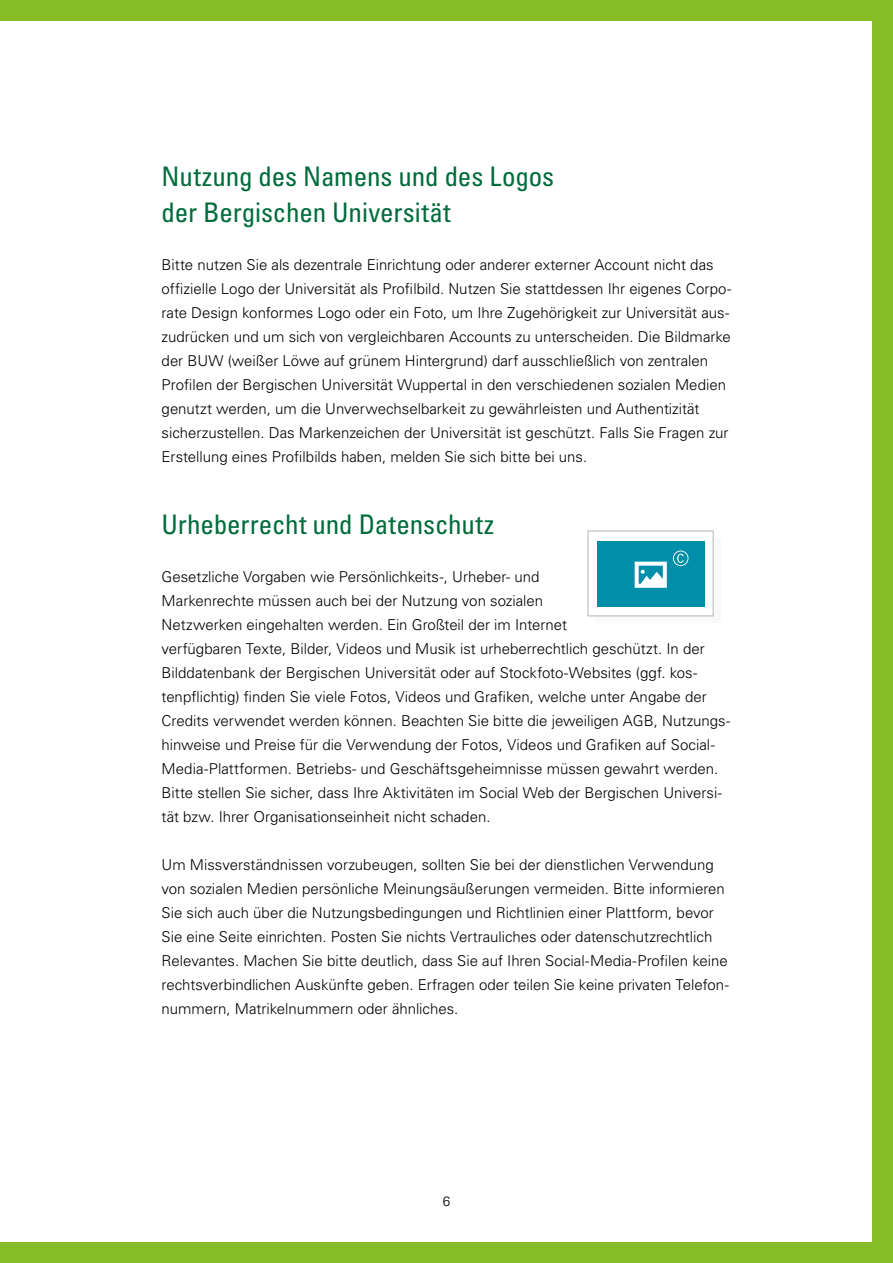
<style>
.page{position:relative;width:893px;height:1263px;background:#86bc25}
.page>*{position:absolute;margin:0;border:0;box-sizing:border-box;transform-origin:0 0}
.t1{font:condensed 27px/36px "Univers LT Pro";letter-spacing:-.005em;color:#006c3b}
.t2{font:300 15px/24px "Univers LT Pro 45";color:#000}
.t3{font:300 13.5px "Univers LT Pro 45";color:#000}
</style>
<div class="page">
<div style="left:0;top:21px;width:872px;height:1221px;background:#fff"></div>
<svg style="left:596px;top:616px;width:118px;height:1px"></svg>
<div style="left:587px;top:530px;width:127px;height:86px;border:1px solid #c6c6c6"></div>
<div style="left:597px;top:541px;width:108px;height:66px;background:#008ea8"></div>
<svg style="left:635px;top:562px;width:32px;height:26px"></svg>
<svg style="left:673px;top:550px;width:15px;height:16px"></svg>
<h1 class="t1" style="left:162px;top:158px;width:394px">Nutzung des Namens und des Logos der Bergischen Universität</h1>
<p class="t2" style="left:162px;top:253px;width:571px">Bitte nutzen Sie als dezentrale Einrichtung oder anderer externer Account nicht das offizielle Logo der Universität als Profilbild. Nutzen Sie stattdessen Ihr eigenes Corpo&shy;rate Design konformes Logo oder ein Foto, um Ihre Zugehörigkeit zur Universität aus&shy;zudrücken und um sich von vergleichbaren Accounts zu unterscheiden. Die Bildmarke der BUW (weißer Löwe auf grünem Hintergrund) darf ausschließlich von zentralen Profilen der Bergischen Universität Wuppertal in den verschiedenen sozialen Medien genutzt werden, um die Unverwechselbarkeit zu gewährleisten und Authentizität sicherzustellen. Das Markenzeichen der Universität ist geschützt. Falls Sie Fragen zur Erstellung eines Profilbilds haben, melden Sie sich bitte bei uns.</p>
<h1 class="t1" style="left:162px;top:506px;width:334px">Urheberrecht und Datenschutz</h1>
<p class="t2" style="left:162px;top:565px;width:570px">Gesetzliche Vorgaben wie Persönlichkeits-, Urheber- und<br>Markenrechte müssen auch bei der Nutzung von sozialen<br>Netzwerken eingehalten werden. Ein Großteil der im Internet<br>verfügbaren Texte, Bilder, Videos und Musik ist urheberrechtlich geschützt. In der Bilddatenbank der Bergischen Universität oder auf Stockfoto-Websites (ggf. kos&shy;tenpflichtig) finden Sie viele Fotos, Videos und Grafiken, welche unter Angabe der Credits verwendet werden können. Beachten Sie bitte die jeweiligen AGB, Nutzungs&shy;hinweise und Preise für die Verwendung der Fotos, Videos und Grafiken auf Social-Media-Plattformen. Betriebs- und Geschäftsgeheimnisse müssen gewahrt werden.<br>Bitte stellen Sie sicher, dass Ihre Aktivitäten im Social Web der Bergischen Universi&shy;tät bzw. Ihrer Organisationseinheit nicht schaden.</p>
<p class="t2" style="left:162px;top:853px;width:569px">Um Missverständnissen vorzubeugen, sollten Sie bei der dienstlichen Verwendung von sozialen Medien persönliche Meinungsäußerungen vermeiden. Bitte informieren Sie sich auch über die Nutzungsbedingungen und Richtlinien einer Plattform, bevor Sie eine Seite einrichten. Posten Sie nichts Vertrauliches oder datenschutzrechtlich Relevantes. Machen Sie bitte deutlich, dass Sie auf Ihren Social-Media-Profilen keine rechtsverbindlichen Auskünfte geben. Erfragen oder teilen Sie keine privaten Telefon&shy;nummern, Matrikelnummern oder ähnliches.</p>
<p class="t3" style="left:443px;top:1193px;width:9px">6</p>
</div>
